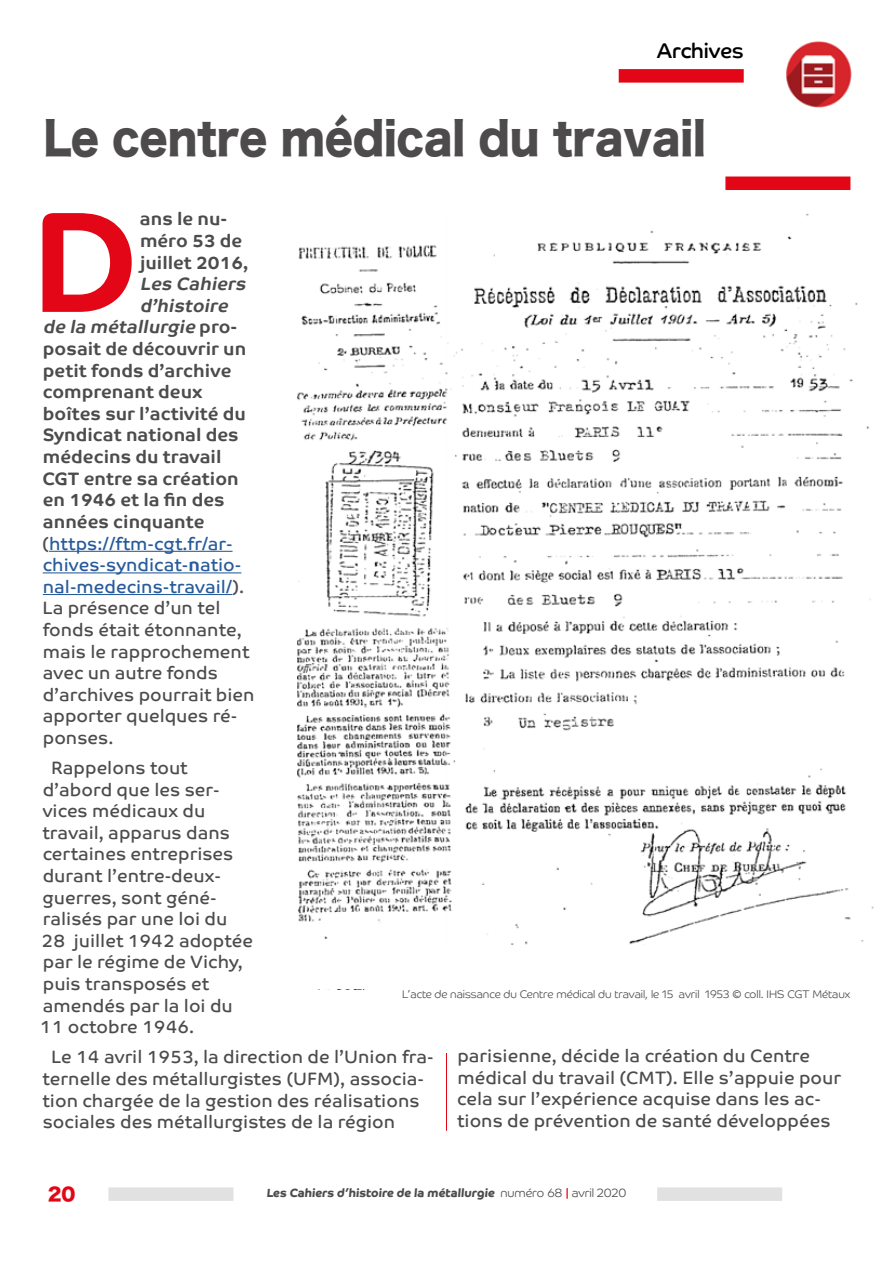
<style>
.page{position:relative;width:893px;height:1263px;background:#fff}
.page>*{position:absolute;margin:0;border:0;box-sizing:border-box;transform-origin:0 0}
.t1{font:700 143.7px "Co Text";color:#e30617}
.t2{font:45px "Hira Kaku Std N W8";color:#4d4b4b;scale:.9 1}
.t3{font:21px "Co Headline";color:#000}
.t4{font:18px/21.6px "Co Text";color:#4d4b4b}
.t5{font:700 18px/21.6px "Co Text";color:#4d4b4b}
.t6{font:18px "Co Text";color:#275b9b}
.t7{font:italic 700 18px "Co Text";color:#4d4b4b}
.t8{font:18px "Hira Kaku Std W8";color:#e30617}
.t9{font:700 12px "Co Headline";color:#4d4b4b}
.t10{font:300 11.1px "Co Headline";color:#4d4b4b}
.s1{font-style:normal}
.s2{color:#4d4b4b}
.s3{font-weight:700}
.s4{font-weight:300}
.s5{font-weight:400;color:#e30617}
</style>
<div class="page">
<hr style="left:446px;top:212px;width:1px;height:919px;background:#e30617">
<div style="left:619px;top:69px;width:125px;height:14px;background:#e30617"></div>
<div style="left:108px;top:1187px;width:125px;height:14px;background:#e1e1e1"></div>
<div style="left:657px;top:1187px;width:125px;height:14px;background:#e1e1e1"></div>
<div style="left:436px;top:989px;width:21px;height:64px;background:#fff"></div>
<hr style="left:49px;top:551px;width:184px;height:1px;background:#275b9b">
<hr style="left:43px;top:572px;width:198px;height:1px;background:#275b9b">
<hr style="left:43px;top:594px;width:189px;height:1px;background:#275b9b">
<img style="left:786px;top:41px;width:66px;height:67px">
<div style="left:725px;top:176px;width:125px;height:14px;background:#e30617"></div>
<img style="left:298px;top:213px;width:576px;height:732px">
<p class="t3" style="left:657px;top:38px;width:88px">Archives</p>
<h2 class="t2" style="left:43px;top:113px;width:738px">Le centre médical du travail</h2>
<h1 class="t1" style="left:30px;top:178px;width:111px">D</h1>
<p class="t5" style="left:140px;top:208px;width:110px">ans le nu&shy;méro 53 de juillet 2016,</p>
<p class="t7" style="left:140px;top:273px;width:113px">Les Cahiers</p>
<p class="t7" style="left:140px;top:295px;width:95px">d’histoire</p>
<p class="t7" style="left:43px;top:317px;width:196px">de la métallurgie <span class="s1">p ro -</span></p>
<p class="t5" style="left:43px;top:338px;width:205px">posait de découvrir un</p>
<p class="t5" style="left:43px;top:360px;width:190px">petit fonds d’archive</p>
<p class="t5" style="left:43px;top:381px;width:161px">comprenant deux</p>
<p class="t5" style="left:43px;top:403px;width:205px">boîtes sur l’activité du</p>
<p class="t5" style="left:43px;top:424px;width:197px">Syndicat national des</p>
<p class="t5" style="left:43px;top:446px;width:180px">médecins du travail</p>
<p class="t5" style="left:42px;top:468px;width:198px">CGT entre sa création</p>
<p class="t5" style="left:43px;top:489px;width:183px">en 1946 et la fin des</p>
<p class="t5" style="left:43px;top:511px;width:163px">années cinquante</p>
<p class="t6" style="left:42px;top:533px;width:192px"><span class="s2">(</span>https://ftm-cgt.fr/ar-</p>
<p class="t6" style="left:43px;top:554px;width:200px">chives-syndicat-<span class="s3">n</span>atio-</p>
<p class="t6" style="left:43px;top:576px;width:203px">nal-medecins-travail/<span class="s2">).</span></p>
<p class="t4" style="left:43px;top:597px;width:179px">La présence d’un tel</p>
<p class="t4" style="left:43px;top:619px;width:201px">fonds était étonnante,</p>
<p class="t4" style="left:43px;top:640px;width:208px">mais le rapprochement</p>
<p class="t4" style="left:43px;top:662px;width:177px">avec un autre fonds</p>
<p class="t4" style="left:43px;top:684px;width:213px">d’archives pourrait bien</p>
<p class="t4" style="left:43px;top:705px;width:196px">apporter quelques ré-</p>
<p class="t4" style="left:43px;top:727px;width:72px">ponses.</p>
<p class="t4" style="left:40px;top:757px;width:215px;text-indent:11px">Rappelons tout d’abord que les ser&shy;vices médicaux du travail, apparus dans certaines entreprises durant l’entre-deux&shy;guerres, sont géné&shy;ralisés par une loi du<br>28 juillet 1942 adoptée par le régime de Vichy, puis transposés et amendés par la loi du<br>11 octobre 1946.</p>
<p class="t4" style="left:43px;top:1046px;width:393px;text-indent:9px">Le 14 avril 1953, la direction de l’Union fra&shy;ternelle des métallurgistes (UFM), associa&shy;tion chargée de la gestion des réalisations sociales des métallurgistes de la région</p>
<p class="t10" style="left:402px;top:987px;width:450px">L’acte de naissance du Centre médical du travail, le 15 avril 1953 © coll. IHS CGT Métaux</p>
<p class="t4" style="left:457px;top:1045px;width:385px">parisienne, décide la création du Centre médical du travail (CMT). Elle s’appuie pour cela sur l’expérience acquise dans les ac&shy;tions de prévention de santé développées</p>
<p class="t8" style="left:48px;top:1184px;width:29px">20</p>
<p class="t9" style="left:266px;top:1186px;width:362px">Les Cahiers d’histoire de la métallurgie <span class="s4">numéro 68</span> <span class="s5">|</span> <span class="s4">avril 2020</span></p>
</div>
